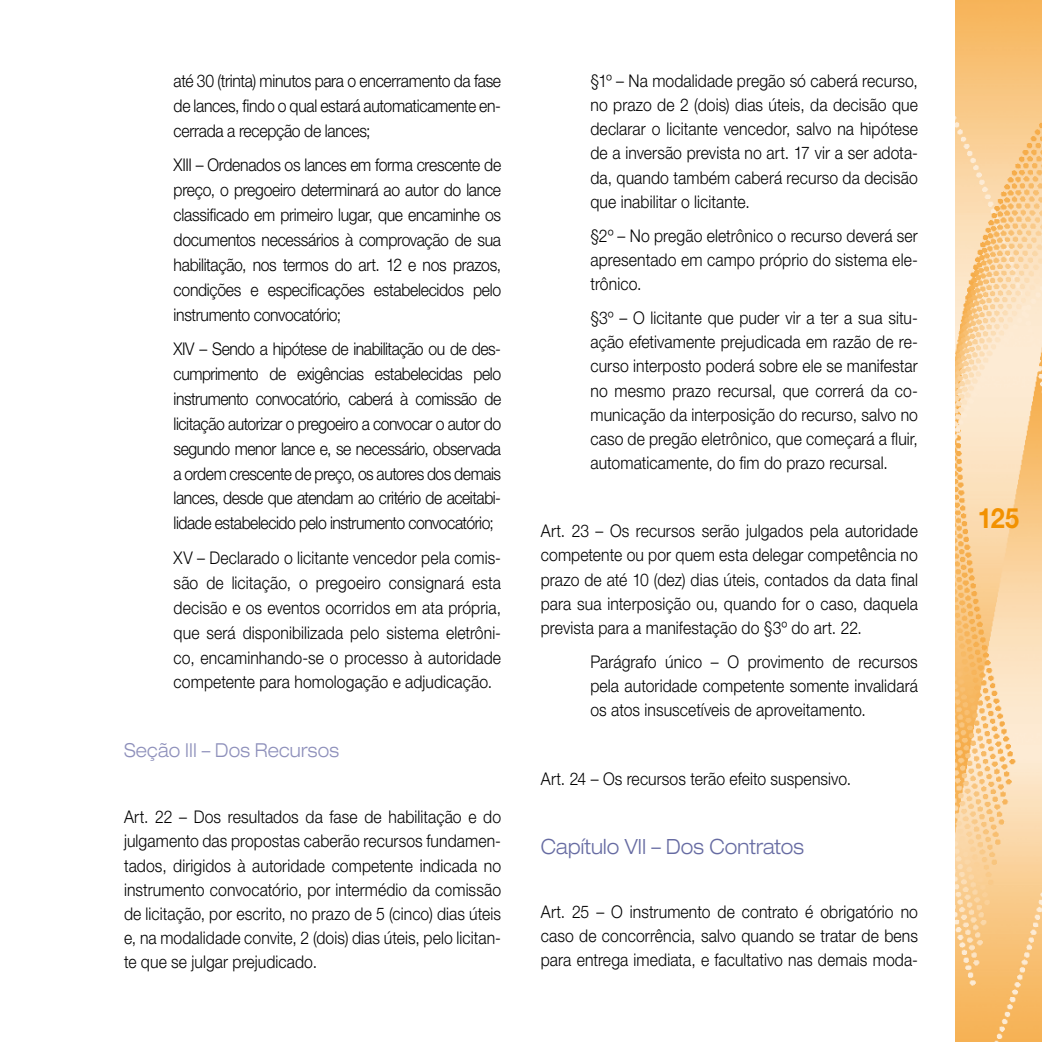
<style>
.page{position:relative;width:1042px;height:1042px;background:#fff}
.page>*{position:absolute;margin:0;border:0;box-sizing:border-box;transform-origin:0 0}
.t1{font:700 28px "Helvetica Neue LT Pro";color:#f29100;scale:.9 1}
.t2{font:300 expanded 21px "Helvetica Neue LT Pro";letter-spacing:.005em;color:#666ba2;scale:.9 1}
.t3{font:300 expanded 19.25px "Helvetica Neue LT Pro";letter-spacing:.01em;color:#8e90bb;scale:.9 1}
.t4{font:300 17.5px/24.2px "Helvetica Neue LT Pro";letter-spacing:.005em;color:#000;text-align:justify;scale:.9 1}
</style>
<div class="page">
<img style="left:955px;top:0;width:87px;height:1042px">
<p class="t4" style="left:174px;top:68px;width:365px;line-height:24.8px">até 30 (trinta) minutos para o encerramento da fase de lances, findo o qual estará automaticamente en&shy;cerrada a recepção de lances;</p>
<p class="t4" style="left:174px;top:152px;width:365px;line-height:24.8px">XIII – Ordenados os lances em forma crescente de preço, o pregoeiro determinará ao autor do lance classificado em primeiro lugar, que encaminhe os documentos necessários à comprovação de sua habilitação, nos termos do art. 12 e nos prazos, condições e especificações estabelecidos pelo instrumento convocatório;</p>
<p class="t4" style="left:174px;top:336px;width:365px;line-height:24.8px">XIV – Sendo a hipótese de inabilitação ou de des&shy;cumprimento de exigências estabelecidas pelo instrumento convocatório, caberá à comissão de licitação autorizar o pregoeiro a convocar o autor do segundo menor lance e, se necessário, observada a ordem crescente de preço, os autores dos demais lances, desde que atendam ao critério de aceitabi&shy;lidade estabelecido pelo instrumento convocatório;</p>
<p class="t4" style="left:174px;top:545px;width:365px;line-height:24.8px">XV – Declarado o licitante vencedor pela comis&shy;são de licitação, o pregoeiro consignará esta decisão e os eventos ocorridos em ata própria, que será disponibilizada pelo sistema eletrôni&shy;co, encaminhando-se o processo à autoridade competente para homologação e adjudicação.</p>
<p class="t3" style="left:124px;top:739px;width:240px">Seção III – Dos Recursos</p>
<p class="t4" style="left:124px;top:804px;width:420px">Art. 22 – Dos resultados da fase de habilitação e do julgamento das propostas caberão recursos fundamen&shy;tados, dirigidos à autoridade competente indicada no instrumento convocatório, por intermédio da comissão de licitação, por escrito, no prazo de 5 (cinco) dias úteis e, na modalidade convite, 2 (dois) dias úteis, pelo licitan&shy;te que se julgar prejudicado.</p>
<p class="t4" style="left:590px;top:68px;width:365px">§1º – Na modalidade pregão só caberá recurso, no prazo de 2 (dois) dias úteis, da decisão que declarar o licitante vencedor, salvo na hipótese de a inversão prevista no art. 17 vir a ser adota&shy;da, quando também caberá recurso da decisão que inabilitar o licitante.</p>
<p class="t4" style="left:590px;top:223px;width:365px">§2º – No pregão eletrônico o recurso deverá ser apresentado em campo próprio do sistema ele&shy;trônico.</p>
<p class="t4" style="left:590px;top:305px;width:365px">§3º – O licitante que puder vir a ter a sua situ&shy;ação efetivamente prejudicada em razão de re&shy;curso interposto poderá sobre ele se manifestar no mesmo prazo recursal, que correrá da co&shy;municação da interposição do recurso, salvo no caso de pregão eletrônico, que começará a fluir, automaticamente, do fim do prazo recursal.</p>
<p class="t4" style="left:541px;top:518px;width:420px">Art. 23 – Os recursos serão julgados pela autoridade competente ou por quem esta delegar competência no prazo de até 10 (dez) dias úteis, contados da data final para sua interposição ou, quando for o caso, daquela prevista para a manifestação do §3º do art. 22.</p>
<p class="t4" style="left:590px;top:649px;width:365px">Parágrafo único – O provimento de recursos pela autoridade competente somente invalidará os atos insuscetíveis de aproveitamento.</p>
<p class="t4" style="left:541px;top:766px;width:346px">Art. 24 – Os recursos terão efeito suspensivo.</p>
<p class="t2" style="left:541px;top:834px;width:294px">Capítulo VII – Dos Contratos</p>
<p class="t4" style="left:541px;top:899px;width:420px">Art. 25 – O instrumento de contrato é obrigatório no caso de concorrência, salvo quando se tratar de bens para entrega imediata, e facultativo nas demais moda-</p>
<h1 class="t1" style="left:978px;top:501px;width:47px">125</h1>
</div>
